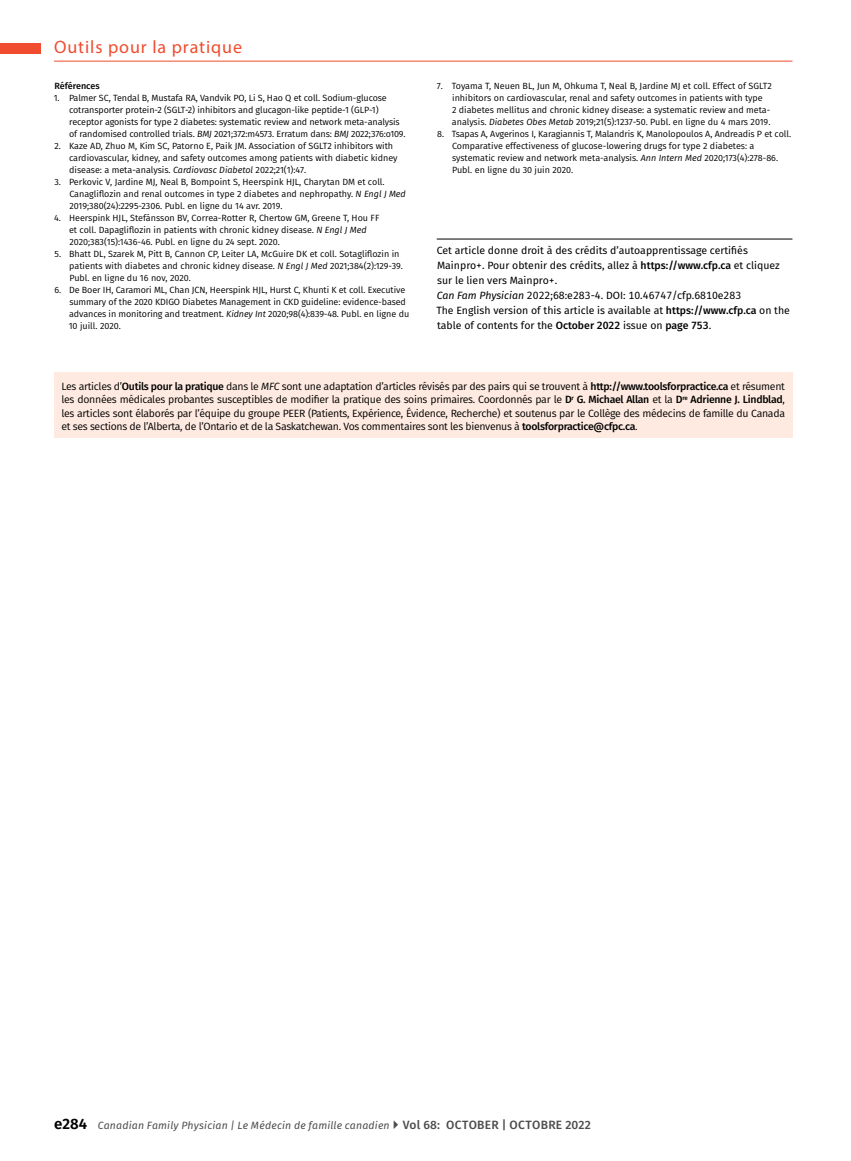
<style>
.page{position:relative;width:851px;height:1161px;background:#fff}
.page>*{position:absolute;margin:0;border:0;box-sizing:border-box;transform-origin:0 0}
.t1{font:18px "Myriad Pro";letter-spacing:.05em;color:#f04c2f}
.t2{font:10.5px/13.5px "Fira Sans";letter-spacing:-.03em;color:#000;text-align:justify}
.t3{font:10.5px/15px "Fira Sans";color:#000}
.t4{font:italic 10.5px "Fira Sans";letter-spacing:.015em;color:#4d4d4f}
.t5{font:9px/12px "Fira Sans";letter-spacing:-.005em;color:#000}
.t6{font:500 9px "Fira Sans";color:#000}
.s1{font-style:italic}
.s2{font-style:inherit}
.s3{font-weight:500}
.s4{font-weight:600;font-style:normal;font-size:15px;color:#000}
.s5{font-weight:500;font-style:normal;font-size:12px}
</style>
<div class="page">
<hr style="left:54px;top:61px;width:738px;height:1px;background:#f04c2f">
<div style="left:0;top:44px;width:40px;height:10px;background:#f04c2f"></div>
<div style="left:54px;top:372px;width:738px;height:66px;background:#feeae0"></div>
<hr style="left:436px;top:239px;width:356px;height:1px;background:#000">
<h1 class="t1" style="left:54px;top:36px;width:189px">Outils pour la pratique</h1>
<p class="t6" style="left:55px;top:79px;width:47px">Références</p>
<p class="t5" style="left:69px;top:92px;width:338px;text-indent:-15px">1. Palmer SC, Tendal B, Mustafa RA, Vandvik PO, Li S, Hao Q et coll. Sodium-glucose cotransporter protein-2 (SGLT-2) inhibitors and glucagon-like peptide-1 (GLP-1) receptor agonists for type 2 diabetes: systematic review and network meta-analysis of randomised controlled trials. <span class="s1">BMJ</span> 2021;372:m4573. Erratum dans: <span class="s1">BMJ</span> 2022;376:o109.</p>
<p class="t5" style="left:69px;top:140px;width:330px;text-indent:-15px">2. Kaze AD, Zhuo M, Kim SC, Patorno E, Paik JM. Association of SGLT2 inhibitors with cardiovascular, kidney, and safety outcomes among patients with diabetic kidney disease: a meta<span class="s2">‑</span>analysis. <span class="s1">Cardiovasc Diabetol</span> 2022;21(1):47.</p>
<p class="t5" style="left:69px;top:176px;width:338px;text-indent:-15px">3. Perkovic V, Jardine MJ, Neal B, Bompoint S, Heerspink HJL, Charytan DM et coll.<br>Canagliflozin and renal outcomes in type 2 diabetes and nephropathy. <span class="s1">N Engl J Med<br></span>2019;380(24):2295-2306. Publ. en ligne du 14 avr. 2019.</p>
<p class="t5" style="left:69px;top:212px;width:312px;text-indent:-15px">4. Heerspink HJL, Stefánsson BV, Correa-Rotter R, Chertow GM, Greene T, Hou FF et coll. Dapagliflozin in patients with chronic kidney disease. <span class="s1">N Engl J Med<br></span>2020;383(15):1436-46. Publ. en ligne du 24 sept. 2020.</p>
<p class="t5" style="left:69px;top:248px;width:335px;text-indent:-15px">5. Bhatt DL, Szarek M, Pitt B, Cannon CP, Leiter LA, McGuire DK et coll. Sotagliflozin in patients with diabetes and chronic kidney disease. <span class="s1">N Engl J Med</span> 2021;384(2):129-39.<br>Publ. en ligne du 16 nov, 2020.</p>
<p class="t5" style="left:69px;top:284px;width:342px;text-indent:-14px">6. De Boer IH, Caramori ML, Chan JCN, Heerspink HJL, Hurst C, Khunti K et coll. Executive summary of the 2020 KDIGO Diabetes Management in CKD guideline: evidence-based advances in monitoring and treatment. <span class="s1">Kidney Int</span> 2020;98(4):839-48. Publ. en ligne du 10 juill. 2020.</p>
<p class="t5" style="left:452px;top:80px;width:321px;text-indent:-15px">7. Toyama T, Neuen BL, Jun M, Ohkuma T, Neal B, Jardine MJ et coll. Effect of SGLT2 inhibitors on cardiovascular, renal and safety outcomes in patients with type<br>2 diabetes mellitus and chronic kidney disease: a systematic review and meta&shy;analysis. <span class="s1">Diabetes Obes Metab</span> 2019;21(5):1237-50. Publ. en ligne du 4 mars 2019.</p>
<p class="t5" style="left:452px;top:128px;width:341px;text-indent:-15px">8. Tsapas A, Avgerinos I, Karagiannis T, Malandris K, Manolopoulos A, Andreadis P et coll.<br>Comparative effectiveness of glucose-lowering drugs for type 2 diabetes: a systematic review and network meta-analysis. <span class="s1">Ann Intern Med</span> 2020;173(4):278-86.<br>Publ. en ligne du 30 juin 2020.</p>
<p class="t3" style="left:436px;top:243px;width:355px">Cet article donne droit à des crédits d’autoapprentissage certifiés Mainpro+. Pour obtenir des crédits, allez à <span class="s3">https://www.cfp.ca</span> et cliquez sur le lien vers Mainpro+.<br><span class="s1">Can Fam Physician</span> 2022;68:e283‑4. DOI: 10.46747/cfp.6810e283<br>The English version of this article is available at <span class="s3">https://www.cfp.ca</span> on the table of contents for the <span class="s3">October 2022</span> issue on <span class="s3">page 753</span>.</p>
<p class="t2" style="left:61px;top:379px;width:725px">Les articles d’<span class="s3">Outils pour la pratique</span> dans le <span class="s1">MFC</span> sont une adaptation d’articles révisés par des pairs qui se trouvent à <span class="s3">http://www.toolsforpractice.ca</span> et résument les données médicales probantes susceptibles de modifier la pratique des soins primaires. Coordonnés par le <span class="s3">D</span><sup>r</sup> <span class="s3">G. Michael Allan</span> et la <span class="s3">D</span><sup>re</sup> <span class="s3">Adrienne J. Lindblad</span>, les articles sont élaborés par l’équipe du groupe PEER (Patients, Expérience, Évidence, Recherche) et soutenus par le Collège des médecins de famille du Canada et ses sections de l’Alberta, de l’Ontario et de la Saskatchewan. Vos commentaires sont les bienvenus à <span class="s3">toolsforpractice@cfpc.ca</span>.</p>
<p class="t4" style="left:54px;top:1117px;width:538px"><span class="s4">e284</span> Canadian Family Physician | Le Médecin de famille canadien <span class="s5">Vol 68: OCTOBER | OCTOBRE 2022</span></p>
</div>
